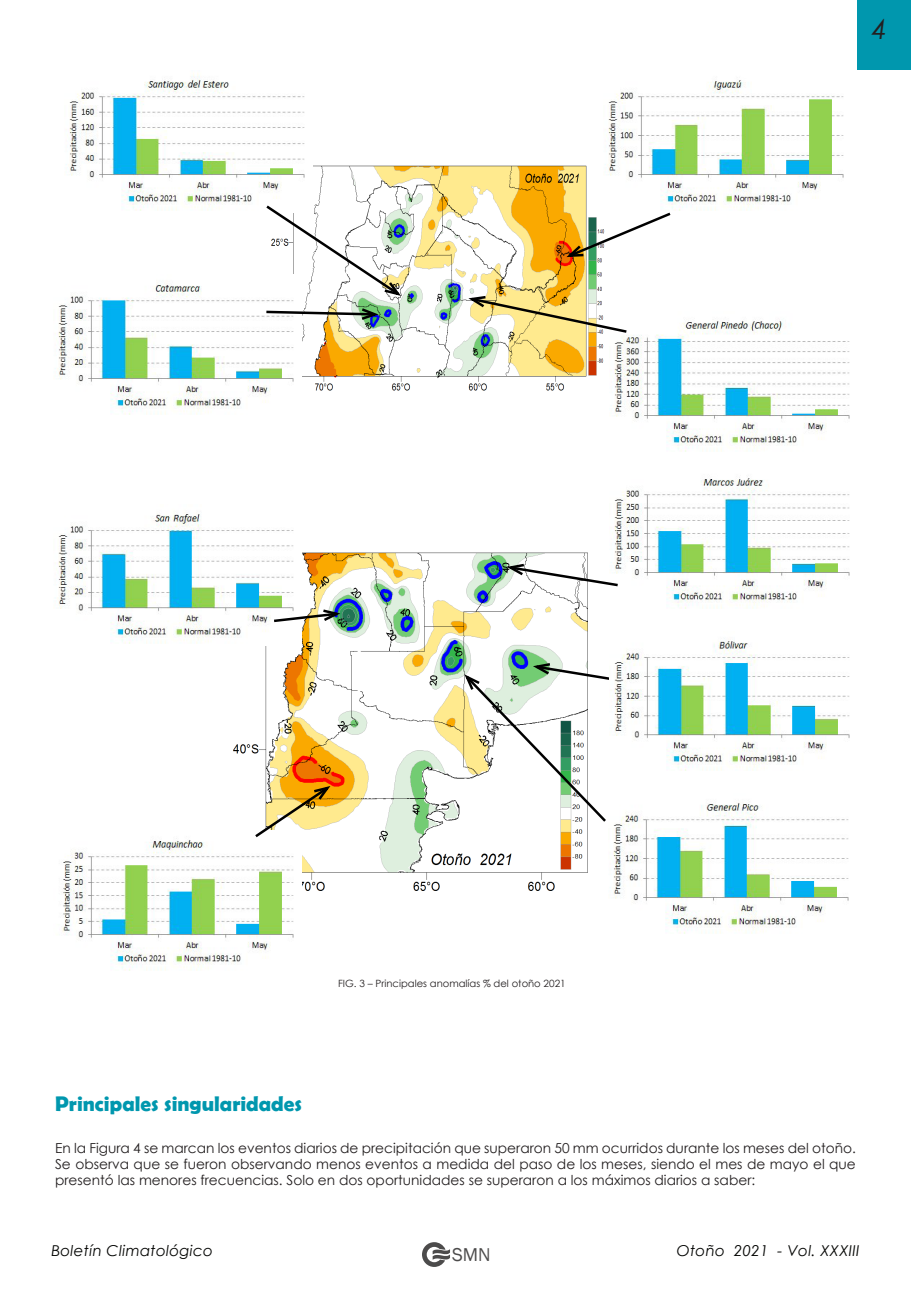
<style>
.page{position:relative;width:911px;height:1290px;background:#fff}
.page>*{position:absolute;margin:0;border:0;box-sizing:border-box;transform-origin:0 0}
.t1{font:italic 27.5px "Century Gothic";color:#231f20}
.t2{font:700 21.25px "Berlin Sans FB Demi";color:#0097ae}
.t3{font:19.12px "Franklin Gothic";color:#4c4b4b}
.t4{font:italic 15px "Century Gothic";letter-spacing:.02em;color:#040503}
.t5{font:13.75px/16.2px "Century Gothic";color:#231f20;text-align:justify}
.t6{font:10px "Century Gothic";color:#231f20}
</style>
<div class="page">
<div style="left:857px;top:0;width:54px;height:70px;background:#0097ae"></div>
<svg style="left:422px;top:1242px;width:28px;height:25px"></svg>
<img style="left:302px;top:165px;width:302px;height:226px">
<img style="left:603px;top:80px;width:241px;height:131px">
<img style="left:611px;top:321px;width:239px;height:131px">
<img style="left:66px;top:73px;width:246px;height:138px">
<img style="left:55px;top:283px;width:239px;height:132px">
<svg style="left:263px;top:203px;width:141px;height:95px"></svg>
<svg style="left:264px;top:306px;width:118px;height:16px"></svg>
<svg style="left:563px;top:210px;width:110px;height:49px"></svg>
<svg style="left:465px;top:294px;width:164px;height:41px"></svg>
<img style="left:234px;top:552px;width:354px;height:339px">
<svg style="left:462px;top:661px;width:147px;height:163px"></svg>
<img style="left:611px;top:478px;width:239px;height:131px">
<img style="left:611px;top:641px;width:239px;height:130px">
<img style="left:610px;top:803px;width:239px;height:131px">
<img style="left:55px;top:514px;width:246px;height:132px">
<img style="left:62px;top:831px;width:239px;height:140px">
<svg style="left:252px;top:784px;width:81px;height:56px"></svg>
<svg style="left:271px;top:608px;width:73px;height:16px"></svg>
<svg style="left:503px;top:562px;width:117px;height:26px"></svg>
<h1 class="t1" style="left:872px;top:10px;width:17px">4</h1>
<p class="t6" style="left:338px;top:976px;width:229px">FIG. 3 – Principales anomalías % del otoño 2021</p>
<p class="t2" style="left:55px;top:1091px;width:248px">Principales singularidades</p>
<p class="t5" style="left:55px;top:1139px;width:802px">En la Figura 4 se marcan los eventos diarios de precipitación que superaron 50 mm ocurridos durante los meses del otoño.<br>Se observa que se fueron observando menos eventos a medida del paso de los meses, siendo el mes de mayo el que presentó las menores frecuencias. Solo en dos oportunidades se superaron a los máximos diarios a saber:</p>
<p class="t4" style="left:52px;top:1240px;width:163px">Boletín Climatológico</p>
<p class="t4" style="left:677px;top:1240px;width:184px">Otoño 2021 - Vol. XXXIII</p>
<h3 class="t3" style="left:452px;top:1242px;width:40px">SMN</h3>
</div>
